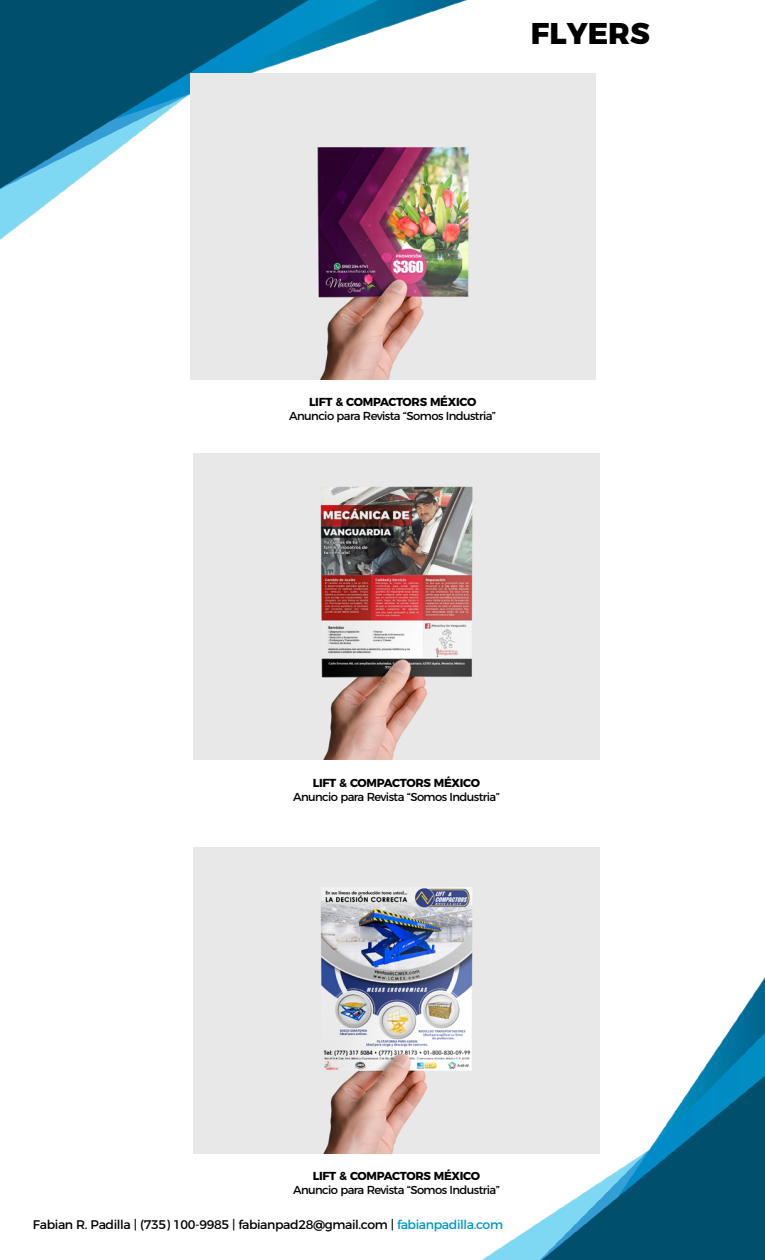
<style>
.page{position:relative;width:765px;height:1260px;background:#fff}
.page>*{position:absolute;margin:0;border:0;box-sizing:border-box;transform-origin:0 0}
.t1{font:800 30px "Montserrat";color:#000}
.t2{font:12.5px "Montserrat";letter-spacing:-.03em;color:#000}
.t3{font:11.62px "Montserrat";letter-spacing:-.05em;color:#000}
.t4{font:700 11.62px "Montserrat";letter-spacing:-.025em;color:#000}
.s1{color:#0097c7}
</style>
<div class="page">
<img style="left:0;top:0;width:600px;height:659px">
<img style="left:193px;top:944px;width:572px;height:316px">
<img style="left:190px;top:73px;width:405px;height:306px">
<img style="left:194px;top:454px;width:405px;height:306px">
<img style="left:194px;top:847px;width:405px;height:306px">
<h1 class="t1" style="left:531px;top:8px;width:120px">FLYERS</h1>
<p class="t4" style="left:309px;top:392px;width:169px">LIFT &amp; COMPACTORS MÉXICO</p>
<p class="t3" style="left:289px;top:406px;width:208px">Anuncio para Revista “Somos Industria”</p>
<p class="t4" style="left:313px;top:773px;width:169px">LIFT &amp; COMPACTORS MÉXICO</p>
<p class="t3" style="left:293px;top:787px;width:208px">Anuncio para Revista “Somos Industria”</p>
<p class="t4" style="left:313px;top:1167px;width:169px">LIFT &amp; COMPACTORS MÉXICO</p>
<p class="t3" style="left:293px;top:1181px;width:208px">Anuncio para Revista “Somos Industria”</p>
<p class="t2" style="left:33px;top:1214px;width:472px">Fabian R. Padilla | (735) 100-9985 | fabianpad28@gmail.com | <span class="s1">fabianpadilla.com</span></p>
</div>
